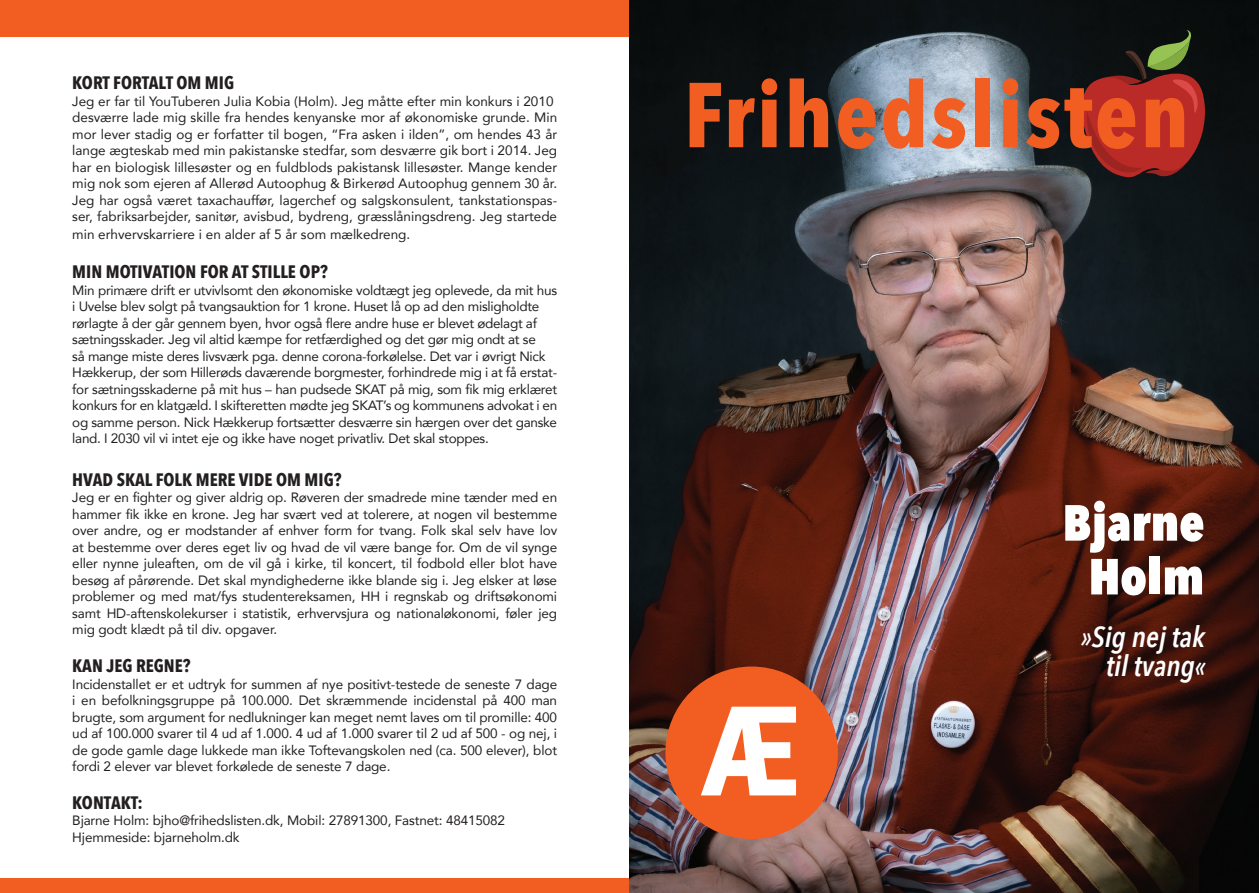
<style>
.page{position:relative;width:1259px;height:893px;background:#fff}
.page>*{position:absolute;margin:0;border:0;box-sizing:border-box;transform-origin:0 0}
.t1{font:700 113.7px "Cooper Hewitt";color:#fff}
.t2{font:700 90.9px "Avenir Next Condensed";letter-spacing:.025em;color:#f25e21}
.t3{font:800 50.25px/53.8px "Avenir Next Condensed";color:#fff;text-align:center}
.t4{font:italic 600 28.95px/29px "Avenir Next Condensed";color:#fff;text-align:right}
.t5{font:700 18px "Avenir Next Condensed";color:#231f20}
.t6{font:13.5px/16.5px "Avenir";letter-spacing:-.01em;color:#231f20}
</style>
<div class="page">
<div style="left:0;top:878px;width:672px;height:15px;background:#f25e21"></div>
<div style="left:0;top:0;width:672px;height:37px;background:#f25e21"></div>
<img style="left:629px;top:0;width:630px;height:893px">
<svg style="left:1081px;top:30px;width:129px;height:150px;background:#702720"></svg>
<div style="left:665px;top:666px;width:173px;height:173px;background:#f25e21;border-radius:50%"></div>
<h3 class="t5" style="left:72px;top:72px;width:163px">KORT FORTALT OM MIG</h3>
<p class="t6" style="left:72px;top:92px;width:486px">Jeg er far til YouTuberen Julia Kobia (Holm). Jeg måtte efter min konkurs i 2010 desværre lade mig skille fra hendes kenyanske mor af økonomiske grunde. Min mor lever stadig og er forfatter til bogen, “Fra asken i ilden”, om hendes 43 år lange ægteskab med min pakistanske stedfar, som desværre gik bort i 2014. Jeg har en biologisk lillesøster og en fuldblods pakistansk lillesøster. Mange kender mig nok som ejeren af Allerød Autoophug &amp; Birkerød Autoophug gennem 30 år.<br>Jeg har også været taxachauffør, lagerchef og salgskonsulent, tankstationspas&shy;ser, fabriksarbejder, sanitør, avisbud, bydreng, græsslåningsdreng. Jeg startede</p>
<p class="t6" style="left:72px;top:226px;width:339px">min erhvervskarriere i en alder af 5 år som mælkedreng.</p>
<h3 class="t5" style="left:72px;top:261px;width:257px">MIN MOTIVATION FOR AT STILLE OP?</h3>
<p class="t6" style="left:72px;top:281px;width:486px">Min primære drift er utvivlsomt den økonomiske voldtægt jeg oplevede, da mit hus i Uvelse blev solgt på tvangsauktion for 1 krone. Huset lå op ad den misligholdte rørlagte å der går gennem byen, hvor også flere andre huse er blevet ødelagt af sætningsskader. Jeg vil altid kæmpe for retfærdighed og det gør mig ondt at se<br>så mange miste deres livsværk pga. denne corona-forkølelse. Det var i øvrigt Nick Hækkerup, der som Hillerøds daværende borgmester, forhindrede mig i at få erstat&shy;for sætningsskaderne på mit hus – han pudsede SKAT på mig, som fik mig erklæret konkurs for en klatgæld. I skifteretten mødte jeg SKAT’s og kommunens advokat i en og samme person. Nick Hækkerup fortsætter desværre sin hærgen over det ganske land. I 2030 vil vi intet eje og ikke have noget privatliv. Det skal stoppes.</p>
<h3 class="t5" style="left:72px;top:468px;width:271px">HVAD SKAL FOLK MERE VIDE OM MIG?</h3>
<p class="t6" style="left:72px;top:489px;width:486px;text-align:justify">Jeg er en fighter og giver aldrig op. Røveren der smadrede mine tænder med en hammer fik ikke en krone. Jeg har svært ved at tolerere, at nogen vil bestemme over andre, og er modstander af enhver form for tvang. Folk skal selv have lov at bestemme over deres eget liv og hvad de vil være bange for. Om de vil synge eller nynne juleaften, om de vil gå i kirke, til koncert, til fodbold eller blot have besøg af pårørende. Det skal myndighederne ikke blande sig i. Jeg elsker at løse problemer og med mat/fys studentereksamen, HH i regnskab og driftsøkonomi samt HD-aftenskolekurser i statistik, erhvervsjura og nationaløkonomi, føler jeg mig godt klædt på til div. opgaver.</p>
<h3 class="t5" style="left:72px;top:655px;width:120px">KAN JEG REGNE?</h3>
<p class="t6" style="left:72px;top:676px;width:486px;text-align:justify">Incidenstallet er et udtryk for summen af nye positivt-testede de seneste 7 dage i en befolkningsgruppe på 100.000. Det skræmmende incidenstal på 400 man brugte, som argument for nedlukninger kan meget nemt laves om til promille: 400 ud af 100.000 svarer til 4 ud af 1.000. 4 ud af 1.000 svarer til 2 ud af 500 - og nej, i de gode gamle dage lukkede man ikke Toftevangskolen ned (ca. 500 elever), blot fordi 2 elever var blevet forkølede de seneste 7 dage.</p>
<h3 class="t5" style="left:72px;top:792px;width:72px">KONTAKT:</h3>
<p class="t6" style="left:72px;top:812px;width:434px">Bjarne Holm: bjho@frihedslisten.dk, Mobil: 27891300, Fastnet: 48415082<br>Hjemmeside: bjarneholm.dk</p>
<h2 class="t2" style="left:684px;top:60px;width:507px">Frihedslisten</h2>
<h1 class="t1" style="left:700px;top:685px;width:102px">Æ</h1>
<h3 class="t3" style="left:1062px;top:495px;width:143px">Bjarne<br>Holm</h3>
<h3 class="t4" style="left:1081px;top:622px;width:126px">»Sig nej tak til tvang«</h3>
</div>
